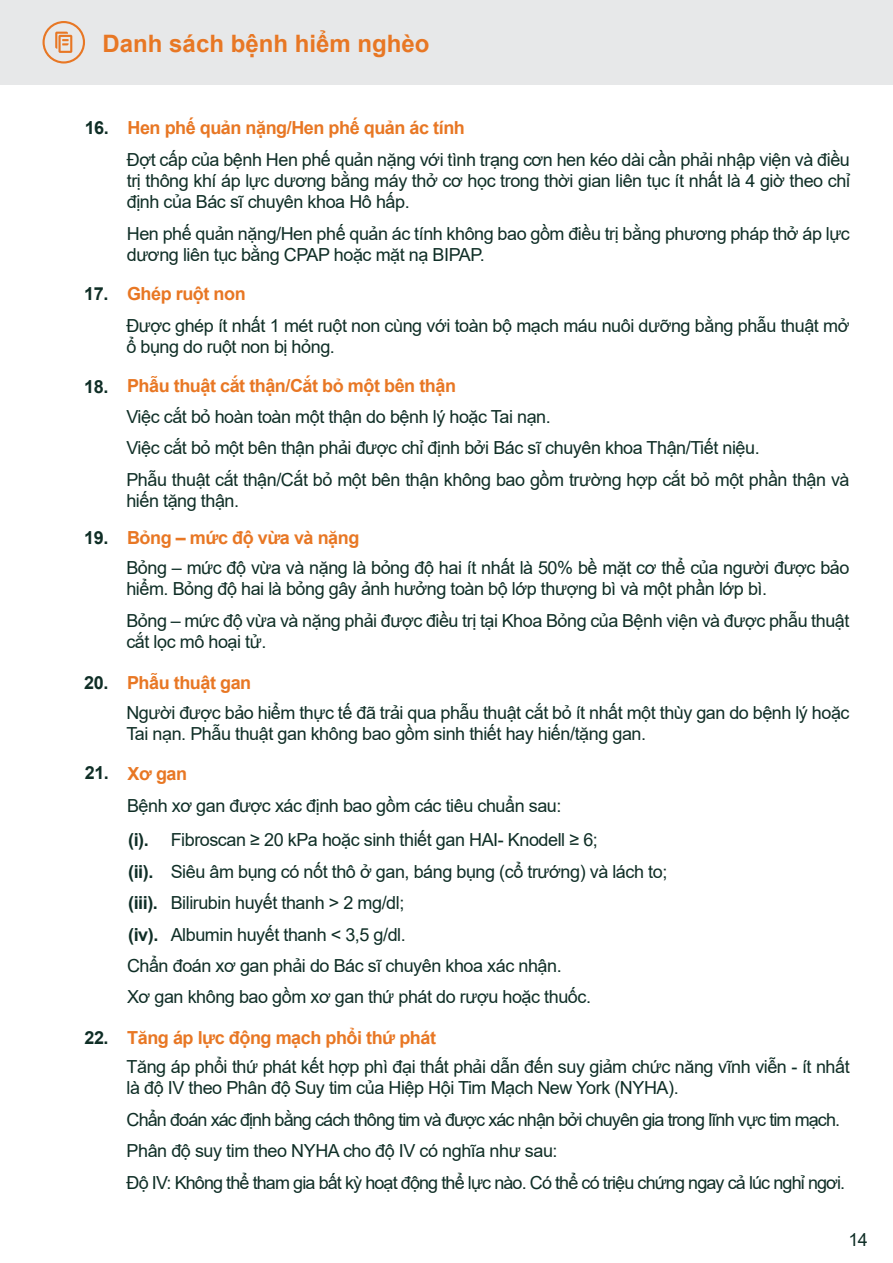
<style>
.page{position:relative;width:893px;height:1263px;background:#fff}
.page>*{position:absolute;margin:0;border:0;box-sizing:border-box;transform-origin:0 0}
.t1{font:700 24px "Arial";color:#e87724}
.t2{font:18px/31.5px "Arial";letter-spacing:-.025em;color:#0f2e26}
.t3{font:18px/31.5px "Arial";letter-spacing:-.05em;color:#0f2e26}
.t4{font:700 18px/31.5px "Arial";letter-spacing:-.025em;color:#0f2e26}
.s1{font-weight:700}
.s2{font-weight:700;color:#e87724}
</style>
<div class="page">
<div style="left:0;top:0;width:893px;height:85px;background:#e7e8e9"></div>
<svg style="left:43px;top:21px;width:42px;height:43px"></svg>
<h1 class="t1" style="left:103px;top:26px;width:328px">Danh sách bệnh hiểm nghèo</h1>
<p class="t2" style="left:127px;top:112px;width:725px;line-height:32px;text-indent:-42px"><span class="s1">16.</span> <span class="s2">Hen phế quản nặng/Hen phế quản ác tính<br></span>Đợt cấp của bệnh Hen phế quản nặng với tình trạng cơn hen kéo dài cần phải nhập viện và điều</p>
<p class="t2" style="left:127px;top:170px;width:725px;line-height:21px">trị thông khí áp lực dương bằng máy thở cơ học trong thời gian liên tục ít nhất là 4 giờ theo chỉ định của Bác sĩ chuyên khoa Hô hấp.</p>
<p class="t2" style="left:127px;top:223px;width:725px;line-height:21px">Hen phế quản nặng/Hen phế quản ác tính không bao gồm điều trị bằng phương pháp thở áp lực dương liên tục bằng CPAP hoặc mặt nạ BIPAP.</p>
<p class="t2" style="left:126px;top:278px;width:725px;text-indent:-42px"><span class="s1">17.</span> <span class="s2">Ghép ruột non<br></span>Được ghép ít nhất 1 mét ruột non cùng với toàn bộ mạch máu nuôi dưỡng bằng phẫu thuật mở</p>
<p class="t2" style="left:126px;top:330px;width:210px">ổ bụng do ruột non bị hỏng.</p>
<p class="t2" style="left:126px;top:370px;width:725px;line-height:31px;text-indent:-42px"><span class="s1">18.</span> <span class="s2">Phẫu thuật cắt thận/Cắt bỏ một bên thận<br></span>Việc cắt bỏ hoàn toàn một thận do bệnh lý hoặc Tai nạn.<br>Việc cắt bỏ một bên thận phải được chỉ định bởi Bác sĩ chuyên khoa Thận/Tiết niệu.<br>Phẫu thuật cắt thận/Cắt bỏ một bên thận không bao gồm trường hợp cắt bỏ một phần thận và</p>
<p class="t2" style="left:126px;top:484px;width:114px">hiến tặng thận.</p>
<p class="t2" style="left:126px;top:523px;width:725px;line-height:30.2px;text-indent:-42px"><span class="s1">19.</span> <span class="s2">Bỏng – mức độ vừa và nặng<br></span>Bỏng – mức độ vừa và nặng là bỏng độ hai ít nhất là 50% bề mặt cơ thể của người được bảo</p>
<p class="t2" style="left:126px;top:573px;width:725px">hiểm. Bỏng độ hai là bỏng gây ảnh hưởng toàn bộ lớp thượng bì và một phần lớp bì.<br>Bỏng – mức độ vừa và nặng phải được điều trị tại Khoa Bỏng của Bệnh viện và được phẫu thuật</p>
<p class="t2" style="left:126px;top:626px;width:142px">cắt lọc mô hoại tử.</p>
<p class="t2" style="left:126px;top:667px;width:725px;line-height:30.3px;text-indent:-42px"><span class="s1">20.</span> <span class="s2">Phẫu thuật gan<br></span>Người được bảo hiểm thực tế đã trải qua phẫu thuật cắt bỏ ít nhất một thùy gan do bệnh lý hoặc</p>
<p class="t2" style="left:126px;top:718px;width:521px">Tai nạn. Phẫu thuật gan không bao gồm sinh thiết hay hiến/tặng gan.</p>
<p class="t2" style="left:127px;top:757px;width:436px;line-height:32.1px;text-indent:-42px"><span class="s1">21.</span> <span class="s2">Xơ gan<br></span>Bệnh xơ gan được xác định bao gồm các tiêu chuẩn sau:</p>
<p class="t4" style="left:128px;top:824px;width:32px">(i). (ii). (iii). (iv).</p>
<p class="t2" style="left:171px;top:824px;width:498px">Fibroscan ≥ 20 kPa hoặc sinh thiết gan HAI- Knodell ≥ 6;<br>Siêu âm bụng có nốt thô ở gan, báng bụng (cổ trướng) và lách to; Bilirubin huyết thanh &gt; 2 mg/dl;<br>Albumin huyết thanh &lt; 3,5 g/dl.</p>
<p class="t2" style="left:127px;top:949px;width:466px">Chẩn đoán xơ gan phải do Bác sĩ chuyên khoa xác nhận.<br>Xơ gan không bao gồm xơ gan thứ phát do rượu hoặc thuốc.</p>
<p class="t2" style="left:127px;top:1023px;width:725px;line-height:28.8px;text-indent:-42px"><span class="s1">22.</span> <span class="s2">Tăng áp lực động mạch phổi thứ phát<br></span>Tăng áp phổi thứ phát kết hợp phì đại thất phải dẫn đến suy giảm chức năng vĩnh viễn - ít nhất</p>
<p class="t3" style="left:127px;top:1072px;width:720px">là độ IV theo Phân độ Suy tim của Hiệp Hội Tim Mạch New York (NYHA).<br>Chẩn đoán xác định bằng cách thông tim và được xác nhận bởi chuyên gia trong lĩnh vực tim mạch.<br>Phân độ suy tim theo NYHA cho độ IV có nghĩa như sau:<br>Độ IV: Không thể tham gia bất kỳ hoạt động thể lực nào. Có thể có triệu chứng ngay cả lúc nghỉ ngơi.</p>
<p class="t2" style="left:848px;top:1224px;width:21px">14</p>
</div>
